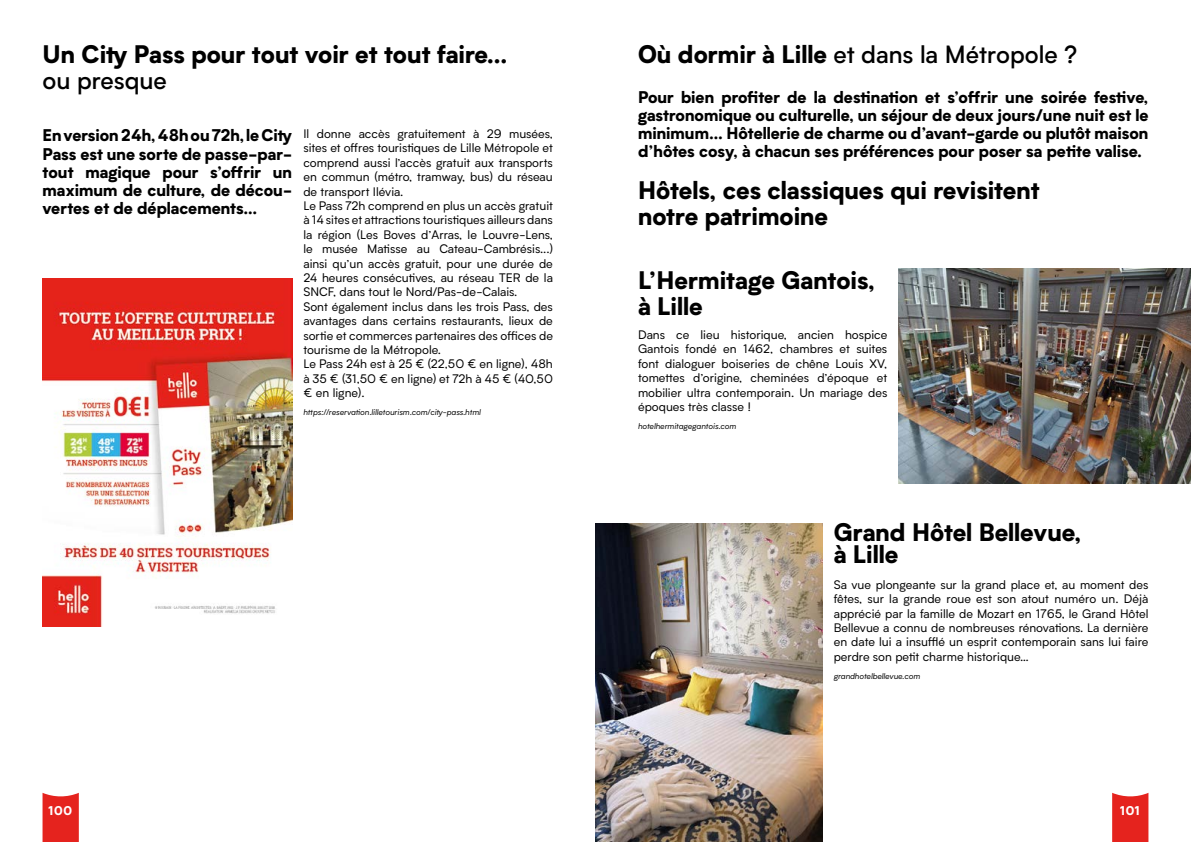
<style>
.page{position:relative;width:1191px;height:842px;background:#fff}
.page>*{position:absolute;margin:0;border:0;box-sizing:border-box;transform-origin:0 0}
.t1{font:900 24px/26px "Biotif";color:#000}
.t2{font:500 24px "Biotif";color:#000}
.t3{font:900 16px/18px "Biotif";color:#000;text-align:justify}
.t4{font:12px/14.4px "Biotif";color:#000;text-align:justify}
.t5{font:900 12px "Biotif";color:#fff}
.t6{font:italic 8px "Biotif";color:#000}
.s1{font-weight:900}
</style>
<div class="page">
<svg style="left:43px;top:793px;width:36px;height:49px;background:#e62d29"></svg>
<svg style="left:1112px;top:793px;width:36px;height:49px;background:#e62d29"></svg>
<img style="left:43px;top:279px;width:249px;height:348px">
<img style="left:899px;top:268px;width:292px;height:215px">
<img style="left:595px;top:523px;width:227px;height:319px">
<h1 class="t1" style="left:43px;top:40px;width:466px">Un City Pass pour tout voir et tout faire…</h1>
<h1 class="t2" style="left:43px;top:63px;width:126px">ou presque</h1>
<h2 class="t3" style="left:43px;top:126px;width:251px">En version 24h, 48h ou 72h, le City Pass est une sorte de passe-par&shy;tout magique pour s’offrir un maximum de culture, de décou&shy;vertes et de déplacements…</h2>
<p class="t4" style="left:303px;top:126px;width:251px;text-align:left">Il donne accès gratuitement à 29 musées, sites et offres touristiques de Lille Métropole et comprend aussi l’accès gratuit aux transports en commun (métro, tramway, bus) du réseau de transport Ilévia.<br>Le Pass 72h comprend en plus un accès gratuit à 14 sites et attractions touristiques ailleurs dans la région (Les Boves d’Arras, le Louvre-Lens, le musée Matisse au Cateau-Cambrésis...) ainsi qu’un accès gratuit, pour une durée de 24 heures consécutives, au réseau TER de la SNCF, dans tout le Nord/Pas-de-Calais.<br>Sont également inclus dans les trois Pass, des avantages dans certains restaurants, lieux de sortie et commerces partenaires des offices de tourisme de la Métropole.<br>Le Pass 24h est à 25 € (22,50 € en ligne), 48h à 35 € (31,50 € en ligne) et 72h à 45 € (40,50 € en ligne).</p>
<p class="t6" style="left:303px;top:407px;width:179px">https://reservation.lilletourism.com/city-pass.html</p>
<h1 class="t2" style="left:638px;top:38px;width:441px"><span class="s1">Où dormir à Lille</span> et dans la Métropole ?</h1>
<p class="t3" style="left:638px;top:87px;width:512px">Pour bien profiter de la destination et s’offrir une soirée festive, gastronomique ou culturelle, un séjour de deux jours/une nuit est le minimum… Hôtellerie de charme ou d’avant-garde ou plutôt maison d’hôtes cosy, à chacun ses préférences pour poser sa petite valise.</p>
<h1 class="t1" style="left:638px;top:176px;width:403px">Hôtels, ces classiques qui revisitent notre patrimoine</h1>
<h1 class="t1" style="left:638px;top:266px;width:239px">L’Hermitage Gantois, à Lille</h1>
<p class="t4" style="left:638px;top:327px;width:251px">Dans ce lieu historique, ancien hospice Gantois fondé en 1462, chambres et suites font dialoguer boiseries de chêne Louis XV, tomettes d’origine, cheminées d’époque et mobilier ultra contemporain. Un mariage des époques très classe !</p>
<p class="t6" style="left:638px;top:421px;width:100px">hotelhermitagegantois.com</p>
<h1 class="t1" style="left:833px;top:520px;width:249px;line-height:22px">Grand Hôtel Bellevue, à Lille</h1>
<p class="t4" style="left:833px;top:577px;width:316px">Sa vue plongeante sur la grand place et, au moment des fêtes, sur la grande roue est son atout numéro un. Déjà apprécié par la famille de Mozart en 1765, le Grand Hôtel Bellevue a connu de nombreuses rénovations. La dernière en date lui a insufflé un esprit contemporain sans lui faire perdre son petit charme historique…</p>
<p class="t6" style="left:833px;top:670px;width:88px">grandhotelbellevue.com</p>
<p class="t5" style="left:48px;top:802px;width:26px">100</p>
<p class="t5" style="left:1119px;top:802px;width:22px">101</p>
</div>
